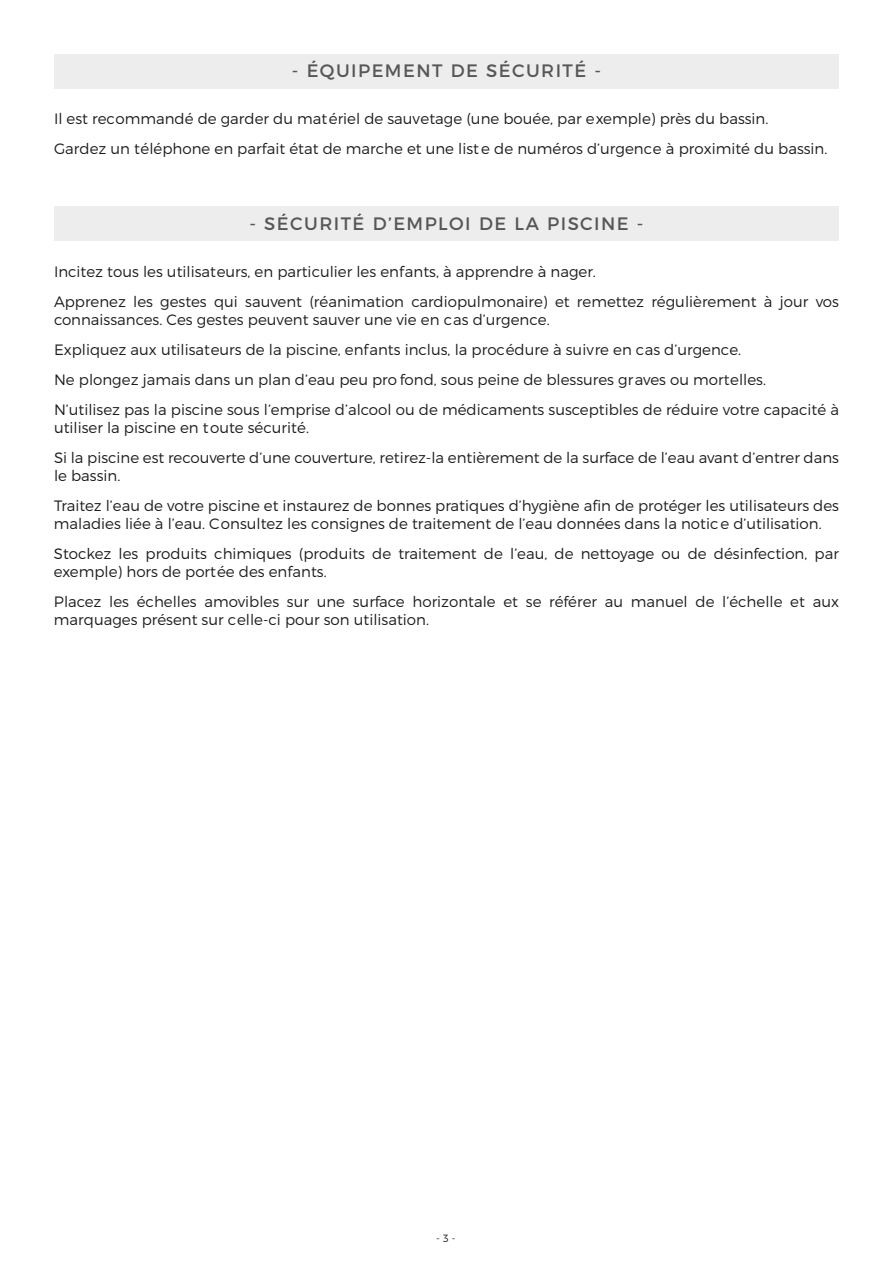
<style>
.page{position:relative;width:893px;height:1263px;background:#fff}
.page>*{position:absolute;margin:0;border:0;box-sizing:border-box;transform-origin:0 0}
.t1{font:18px "Montserrat";letter-spacing:.08em;color:#575756}
.t2{font:300 15px/30px "Montserrat";color:#1d1d1b}
.t3{font:300 10.5px "Montserrat";color:#1d1d1b}
</style>
<div class="page">
<div style="left:54px;top:54px;width:785px;height:34px;background:#ededed"></div>
<div style="left:54px;top:207px;width:785px;height:34px;background:#ededed"></div>
<p class="t1" style="left:292px;top:57px;width:311px">- ÉQUIPEMENT DE SÉCURITÉ -</p>
<p class="t2" style="left:54px;top:103px;width:775px">Il est recommandé de garder du matériel de sauvetage (une bouée, par exemple) près du bassin.<br>Gardez un téléphone en parfait état de marche et une list e de numéros d’urgence à proximité du bassin.</p>
<p class="t1" style="left:249px;top:210px;width:396px">- SÉCURITÉ D’EMPLOI DE LA PISCINE -</p>
<p class="t2" style="left:54px;top:256px;width:786px">Incitez tous les utilisateurs, en particulier les enfants, à apprendre à nager.<br>Apprenez les gestes qui sauvent (réanimation cardiopulmonaire) et remettez régulièrement à jour vos</p>
<p class="t2" style="left:54px;top:304px;width:786px">connaissances. Ces gestes peuvent sauver une vie en cas d’urgence.<br>Expliquez aux utilisateurs de la piscine, enfants inclus, la procédure à suivre en cas d’urgence.<br>Ne plongez jamais dans un plan d’eau peu pro fond, sous peine de blessures graves ou mortelles.<br>N’utilisez pas la piscine sous l’emprise d’alcool ou de médicaments susceptibles de réduire votre capacité à</p>
<p class="t2" style="left:54px;top:412px;width:786px">utiliser la piscine en toute sécurité.<br>Si la piscine est recouverte d’une couverture, retirez-la entièrement de la surface de l’eau avant d’entrer dans</p>
<p class="t2" style="left:54px;top:460px;width:786px">le bassin.<br>Traitez l’eau de votre piscine et instaurez de bonnes pratiques d’hygiène afin de protéger les utilisateurs des</p>
<p class="t2" style="left:54px;top:508px;width:786px">maladies liée à l’eau. Consultez les consignes de traitement de l’eau données dans la notice d’utilisation.<br>Stockez les produits chimiques (produits de traitement de l’eau, de nettoyage ou de désinfection, par</p>
<p class="t2" style="left:54px;top:556px;width:786px">exemple) hors de portée des enfants.<br>Placez les échelles amovibles sur une surface horizontale et se référer au manuel de l’échelle et aux</p>
<p class="t2" style="left:54px;top:604px;width:376px">marquages présent sur celle-ci pour son utilisation.</p>
<p class="t3" style="left:436px;top:1231px;width:21px">- 3 -</p>
</div>
